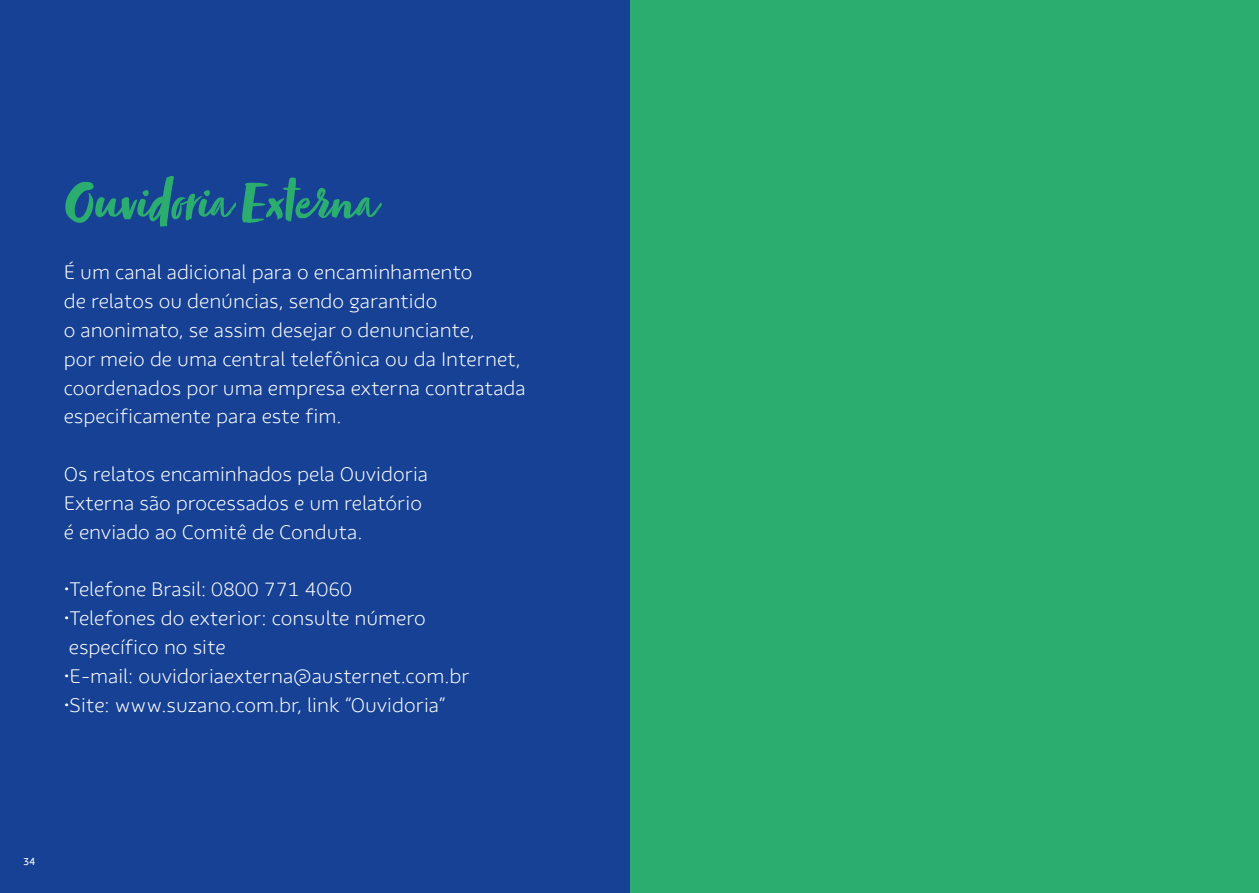
<style>
.page{position:relative;width:1259px;height:893px;background:#fff}
.page>*{position:absolute;margin:0;border:0;box-sizing:border-box;transform-origin:0 0}
.t1{font:61.05px "Zooja";color:#2bad70}
.t2{font:300 20.4px/28.8px "Suzano Sans";color:#fff}
.t3{font:10.5px "Suzano Sans";color:#fff}
</style>
<div class="page">
<div style="left:629px;top:0;width:630px;height:893px;background:#2bad70"></div>
<div style="left:0;top:0;width:629px;height:893px;background:#164194"></div>
<h1 class="t1" style="left:64px;top:170px;width:313px">Ouvidoria Externa</h1>
<p class="t2" style="left:64px;top:258px;width:463px">É um canal adicional para o encaminhamento<br>de relatos ou denúncias, sendo garantido<br>o anonimato, se assim desejar o denunciante,<br>por meio de uma central telefônica ou da Internet, coordenados por uma empresa externa contratada especificamente para este fi m.</p>
<p class="t2" style="left:64px;top:459px;width:366px">Os relatos encaminhados pela Ouvidoria<br>Externa são processados e um relatório é enviado ao Comitê de Conduta.</p>
<p class="t2" style="left:64px;top:575px;width:290px">•Telefone Brasil: 0800 771 4060</p>
<p class="t2" style="left:64px;top:603px;width:363px">•Telefones do exterior: consulte número específico no site</p>
<p class="t2" style="left:64px;top:661px;width:407px">•E-mail: ouvidoriaexterna@austernet.com.br</p>
<p class="t2" style="left:64px;top:690px;width:384px">•Site: www.suzano.com.br, link “Ouvidoria”</p>
<p class="t3" style="left:23px;top:855px;width:14px">34</p>
</div>
